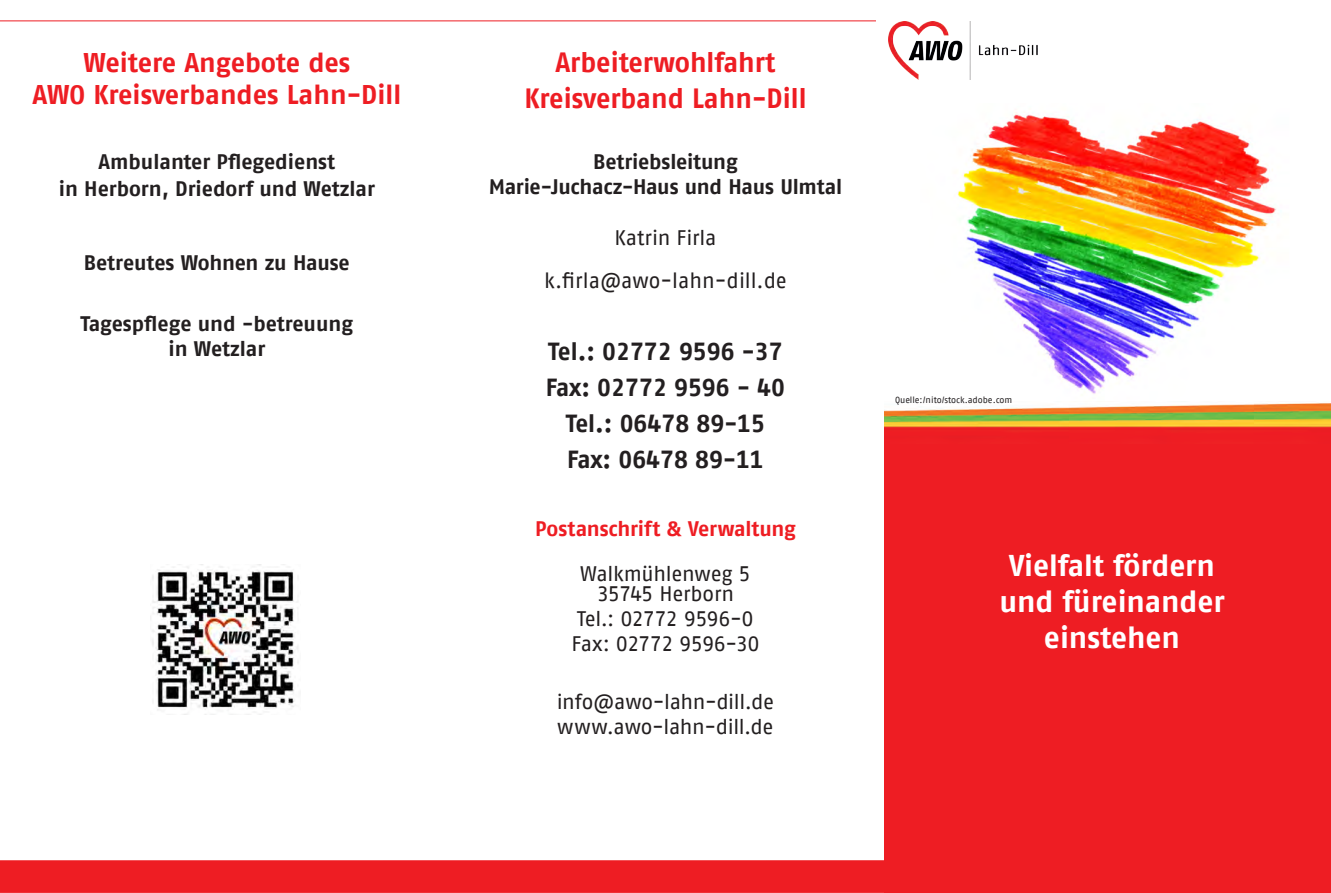
<style>
.page{position:relative;width:1331px;height:893px;background:#fff}
.page>*{position:absolute;margin:0;border:0;box-sizing:border-box;transform-origin:0 0}
.t1{font:700 30px/36px "AWO Fago Office";color:#fff;text-align:center}
.t2{font:700 27.75px/36px "AWO Fago Office";color:#ee1d23;text-align:center}
.t3{font:700 27px/32.4px "AWO Fago Office";letter-spacing:-.005em;color:#ee1d23;text-align:center}
.t4{font:700 24.75px/36px "AWO Fago Office";color:#231f20;text-align:center}
.t5{font:21.6px "AWO Fago Office";color:#231f20}
.t6{font:700 21px/25.2px "AWO Fago Office";letter-spacing:-.005em;color:#231f20;text-align:center}
.t7{font:21px/25.2px "AWO Fago Office";letter-spacing:-.02em;color:#231f20}
.t8{font:700 21px "AWO Fago Office";letter-spacing:-.005em;color:#ee1d23}
.t9{font:21px "AWO Fago Office";color:#231f20}
.t10{font:9px "AWO Fago Office";letter-spacing:-.005em;color:#231f20}
</style>
<div class="page">
<img style="left:150px;top:564px;width:149px;height:146px">
<div style="left:0;top:860px;width:893px;height:33px;background:#ee1d23"></div>
<hr style="left:0;top:21px;width:876px;height:1px;background:#ee1d23">
<img style="left:957px;top:113px;width:319px;height:281px">
<div style="left:884px;top:415px;width:447px;height:478px;background:#ee1d23"></div>
<img style="left:884px;top:403px;width:447px;height:28px">
<img style="left:889px;top:21px;width:149px;height:59px">
<p class="t3" style="left:32px;top:46px;width:370px">Weitere Angebote des<br>AWO Kreisverbandes Lahn-Dill</p>
<p class="t6" style="left:59px;top:148px;width:318px;line-height:27px">Ambulanter Pflegedienst<br>in Herborn, Driedorf und Wetzlar</p>
<p class="t6" style="left:84px;top:250px;width:268px">Betreutes Wohnen zu Hause</p>
<p class="t6" style="left:81px;top:311px;width:274px">Tagespflege und -betreuung in Wetzlar</p>
<h2 class="t2" style="left:524px;top:44px;width:284px">Arbeiterwohlfahrt<br>Kreisverband Lahn-Dill</h2>
<p class="t6" style="left:489px;top:149px;width:355px">Betriebsleitung<br>Marie-Juchacz-Haus und Haus Ulmtal</p>
<p class="t9" style="left:615px;top:226px;width:103px">Katrin Firla</p>
<p class="t5" style="left:544px;top:268px;width:244px">k.firla@awo-lahn-dill.de</p>
<p class="t4" style="left:546px;top:333px;width:241px">Tel.: 02772 9596 -37<br>Fax: 02772 9596 - 40<br>Tel.: 06478 89-15<br>Fax: 06478 89-11</p>
<p class="t8" style="left:535px;top:517px;width:262px">Postanschrift &amp; Verwaltung</p>
<p class="t7" style="left:580px;top:564px;width:172px;line-height:19.5px;text-align:center">Walkmühlenweg 5<br>35745 Herborn</p>
<p class="t7" style="left:571px;top:606px;width:190px">Tel.: 02772 9596-0<br>Fax: 02772 9596-30</p>
<p class="t7" style="left:557px;top:689px;width:219px">info@awo-lahn-dill.de www.awo-lahn-dill.de</p>
<p class="t10" style="left:895px;top:394px;width:119px">Quelle:/nito/stock.adobe.com</p>
<h1 class="t1" style="left:999px;top:547px;width:227px">Vielfalt fördern und füreinander einstehen</h1>
</div>
